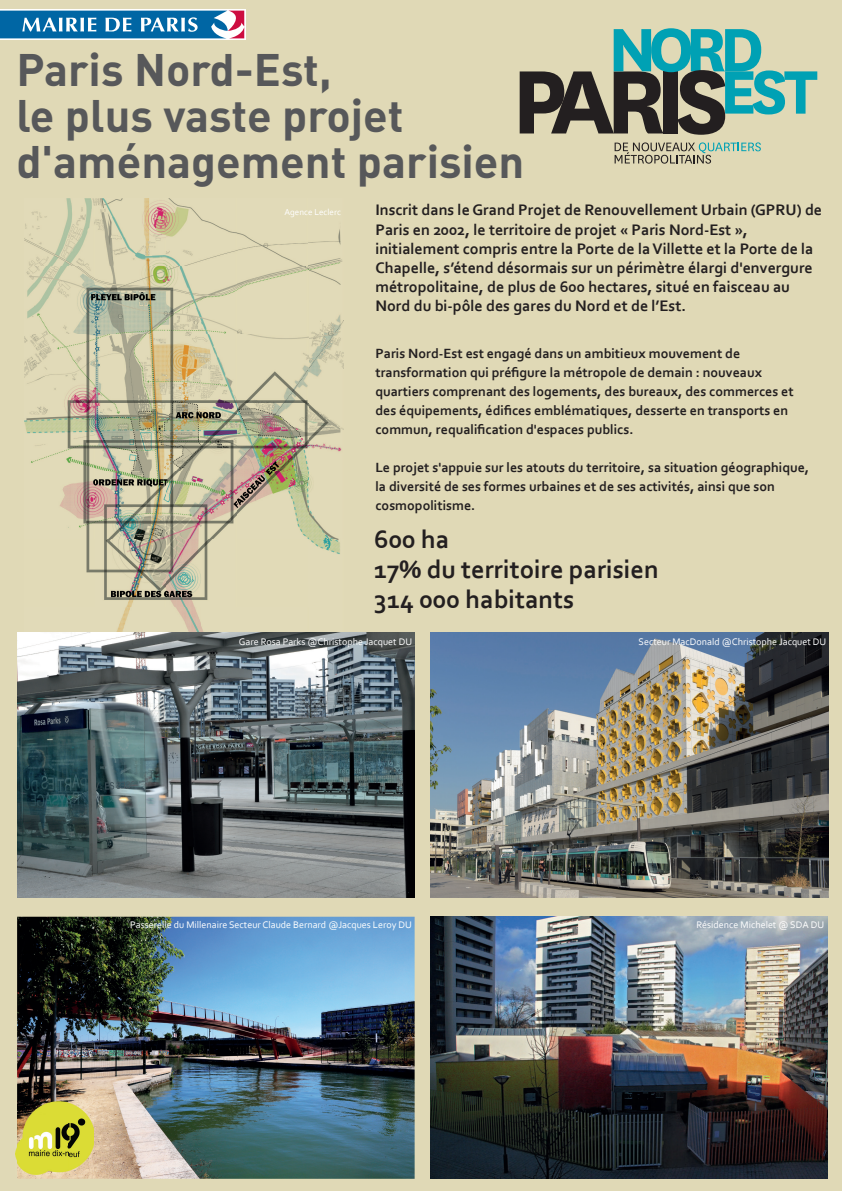
<style>
.page{position:relative;width:842px;height:1191px;background:#e0d9b6}
.page>*{position:absolute;margin:0;border:0;box-sizing:border-box;transform-origin:0 0}
.t1{font:45px/46px "DIN Bold Alternate";color:#57585a}
.t2{font:700 26.3px/30px "Corbel";color:#231f20}
.t3{font:700 16px/19.2px "Corbel";color:#231f20}
.t4{font:700 14px/19px "Corbel";color:#231f20}
.t5{font:10px "Corbel";color:#fff}
.t6{font:9px "Corbel";color:#fff}
</style>
<div class="page">
<img style="left:24px;top:199px;width:320px;height:433px">
<svg style="left:0;top:9px;width:246px;height:31px"></svg>
<svg style="left:0;top:11px;width:245px;height:27px;background:#3d84b4"></svg>
<img style="left:431px;top:632px;width:397px;height:265px">
<img style="left:17px;top:632px;width:398px;height:265px">
<img style="left:17px;top:916px;width:398px;height:262px">
<img style="left:431px;top:916px;width:396px;height:262px">
<svg style="left:615px;top:142px;width:146px;height:22px"></svg>
<svg style="left:520px;top:28px;width:297px;height:107px"></svg>
<img style="left:16px;top:1101px;width:78px;height:73px">
<h1 class="t1" style="left:16px;top:45px;width:510px">Paris Nord-Est,<br>le plus vaste projet d'aménagement parisien</h1>
<p class="t3" style="left:375px;top:200px;width:448px">Inscrit dans le Grand Projet de Renouvellement Urbain (GPRU) de Paris en 2002, le territoire de projet « Paris Nord-Est », initialement compris entre la Porte de la Villette et la Porte de la Chapelle, s’étend désormais sur un périmètre élargi d'envergure métropolitaine, de plus de 600 hectares, situé en faisceau au Nord du bi-pôle des gares du Nord et de l’Est.</p>
<p class="t4" style="left:375px;top:344px;width:420px">Paris Nord-Est est engagé dans un ambitieux mouvement de transformation qui préfigure la métropole de demain : nouveaux quartiers comprenant des logements, des bureaux, des commerces et des équipements, édifices emblématiques, desserte en transports en commun, requalification d'espaces publics.</p>
<p class="t4" style="left:375px;top:458px;width:435px">Le projet s'appuie sur les atouts du territoire, sa situation géographique, la diversité de ses formes urbaines et de ses activités, ainsi que son cosmopolitisme.</p>
<h2 class="t2" style="left:374px;top:524px;width:286px">600 ha<br>17% du territoire parisien<br>314 000 habitants</h2>
<p class="t5" style="left:239px;top:635px;width:175px">Gare Rosa Parks @Christophe Jacquet DU</p>
<p class="t5" style="left:638px;top:635px;width:189px">Secteur MacDonald @Christophe Jacquet DU</p>
<p class="t6" style="left:284px;top:206px;width:58px">Agence Leclerc</p>
<p class="t5" style="left:130px;top:918px;width:283px">Passerelle du Millenaire Secteur Claude Bernard @Jacques Leroy DU</p>
<p class="t5" style="left:696px;top:918px;width:129px">Résidence Michelet @ SDA DU</p>
</div>
